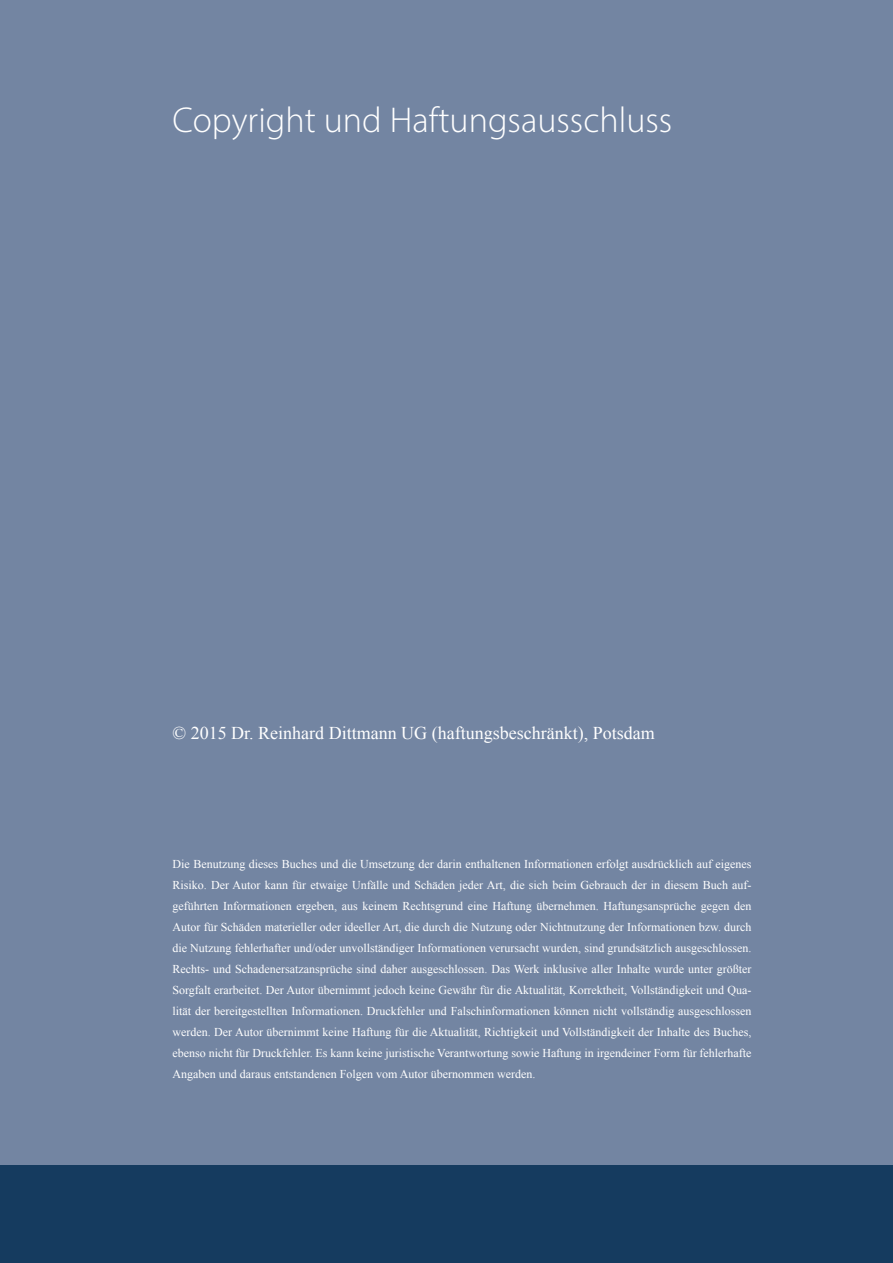
<style>
.page{position:relative;width:893px;height:1263px;background:#fff}
.page>*{position:absolute;margin:0;border:0;box-sizing:border-box;transform-origin:0 0}
.t1{font:300 36px "Myriad Pro";color:#fff}
.t2{font:18px "Times New Roman";color:#fff}
.t3{font:12px/21px "Times New Roman";color:#fff;text-align:justify}
</style>
<div class="page">
<div style="left:0;top:0;width:893px;height:1165px;background:#7385a2"></div>
<div style="left:0;top:1165px;width:893px;height:98px;background:#153b5f"></div>
<p class="t1" style="left:172px;top:98px;width:501px">Copyright und Haftungsausschluss</p>
<p class="t2" style="left:172px;top:720px;width:484px">© 2015 Dr. Reinhard Dittmann UG (haftungsbeschränkt), Potsdam</p>
<p class="t3" style="left:172px;top:853px;width:581px">Die Benutzung dieses Buches und die Umsetzung der darin enthaltenen Informationen erfolgt ausdrücklich auf eigenes Risiko. Der Autor kann für etwaige Unfälle und Schäden jeder Art, die sich beim Gebrauch der in diesem Buch auf&shy;geführten Informationen ergeben, aus keinem Rechtsgrund eine Haftung übernehmen. Haftungsansprüche gegen den Autor für Schäden materieller oder ideeller Art, die durch die Nutzung oder Nichtnutzung der Informationen bzw. durch die Nutzung fehlerhafter und/oder unvollständiger Informationen verursacht wurden, sind grundsätzlich ausgeschlossen.<br>Rechts- und Schadenersatzansprüche sind daher ausgeschlossen. Das Werk inklusive aller Inhalte wurde unter größter Sorgfalt erarbeitet. Der Autor übernimmt jedoch keine Gewähr für die Aktualität, Korrektheit, Vollständigkeit und Qua&shy;lität der bereitgestellten Informationen. Druckfehler und Falschinformationen können nicht vollständig ausgeschlossen werden. Der Autor übernimmt keine Haftung für die Aktualität, Richtigkeit und Vollständigkeit der Inhalte des Buches, ebenso nicht für Druckfehler. Es kann keine juristische Verantwortung sowie Haftung in irgendeiner Form für fehlerhafte Angaben und daraus entstandenen Folgen vom Autor übernommen werden.</p>
</div>
